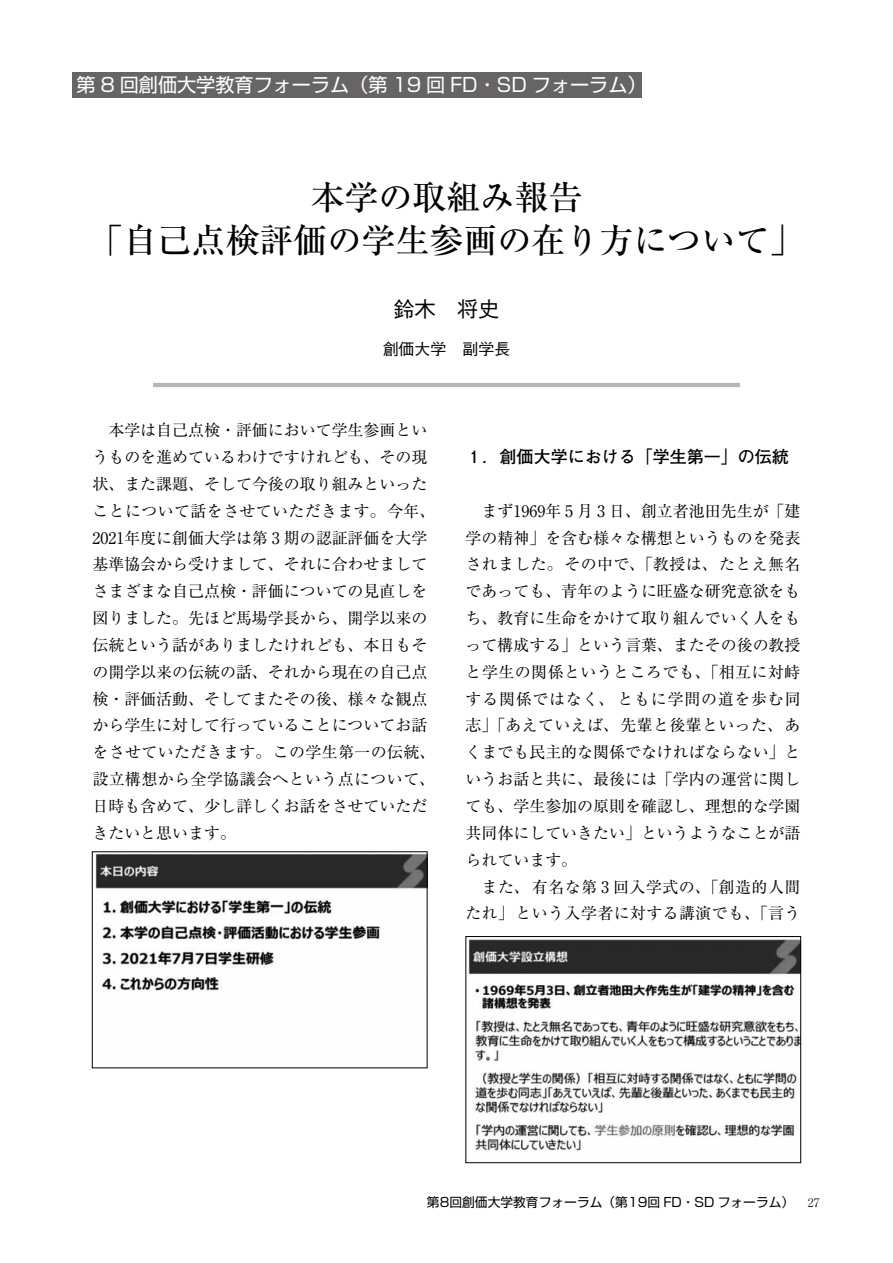
<style>
.page{position:relative;width:893px;height:1263px;background:#fff}
.page>*{position:absolute;margin:0;border:0;box-sizing:border-box;transform-origin:0 0}
.t1{font:500 34.05px/42.5px "Ryumin Pr 5";color:#000;text-align:center}
.t2{font:500 21.3px "Gothic BBB Pro";color:#000}
.t3{font:19.2px "Shin Go Pr 6 N";color:#fff}
.t4{font:700 16.95px "Futo Go B101 Pr 5";color:#000}
.t5{font:15.9px/26.8px "Ryumin Pr 6 N";color:#000}
.t6{font:15.9px/26.8px "Ryumin Pr 6 N";letter-spacing:.025em;color:#000;text-align:right}
.t7{font:500 15.9px "Gothic BBB Pro";color:#000}
.t8{font:12.75px "Shin Go Pr 6 N";color:#000}
.s1{font-family:"Ryumin Pr 5";font-weight:300;font-size:11.7px}
</style>
<div class="page">
<div style="left:72px;top:72px;width:570px;height:25px;background:#666464"></div>
<img style="left:95px;top:853px;width:330px;height:138px">
<img style="left:468px;top:939px;width:331px;height:212px">
<div style="left:466px;top:936px;width:335px;height:227px;border:1px solid #000"></div>
<hr style="left:153px;top:383px;width:587px;height:4px;background:#b5b6b6">
<p class="t3" style="left:77px;top:69px;width:572px">第 8 回創価大学教育フォーラム（第 19 回 FD・SD フォーラム）</p>
<h1 class="t1" style="left:89px;top:174px;width:716px">本学の取組み報告<br>「自己点検評価の学生参画の在り方について」</h1>
<h2 class="t2" style="left:393px;top:292px;width:108px">鈴木　将史</h2>
<p class="t7" style="left:383px;top:337px;width:129px">創価大学　副学長</p>
<p class="t5" style="left:92px;top:416px;width:344px;text-indent:16px">本学は自己点検・評価において学生参画というものを進めているわけですけれども、その現状、また課題、そして今後の取り組みといったことについて話をさせていただきます。今年、<br>2021年度に創価大学は第 3 期の認証評価を大学基準協会から受けまして、それに合わせましてさまざまな自己点検・評価についての見直しを図りました。先ほど馬場学長から、開学以来の伝統という話がありましたけれども、本日もその開学以来の伝統の話、それから現在の自己点検・評価活動、そしてまたその後、様々な観点から学生に対して行っていることについてお話をさせていただきます。この学生第一の伝統、設立構想から全学協議会へという点について、日時も含めて、少し詳しくお話をさせていただきたいと思います。</p>
<p class="t4" style="left:470px;top:443px;width:320px">1 ．創価大学における「学生第一」の伝統</p>
<p class="t5" style="left:466px;top:496px;width:336px;text-align:justify;text-indent:16px">まず1969年 5 月 3 日、創立者池田先生が「建学の精神」を含む様々な構想というものを発表されました。その中で、「教授は、たとえ無名であっても、青年のように旺盛な研究意欲をもち、教育に生命をかけて取り組んでいく人をもって構成する」という言葉、またその後の教授と学生の関係というところでも、「相互に対峙する関係ではなく、ともに学問の道を歩む同志」「あえていえば、先輩と後輩といった、あくまでも民主的な関係でなければならない」というお話と共に、最後には「学内の運営に関しても、学生参加の原則を確認し、理想的な学園共同体にしていきたい」というようなことが語られています。</p>
<p class="t6" style="left:466px;top:872px;width:336px">また、有名な第 3 回入学式の、「創造的人間たれ」という入学者に対する講演でも、「言う</p>
<p class="t8" style="left:427px;top:1192px;width:394px">第8回創価大学教育フォーラム（第19回 FD・SD フォーラム） <span class="s1">27</span></p>
</div>
